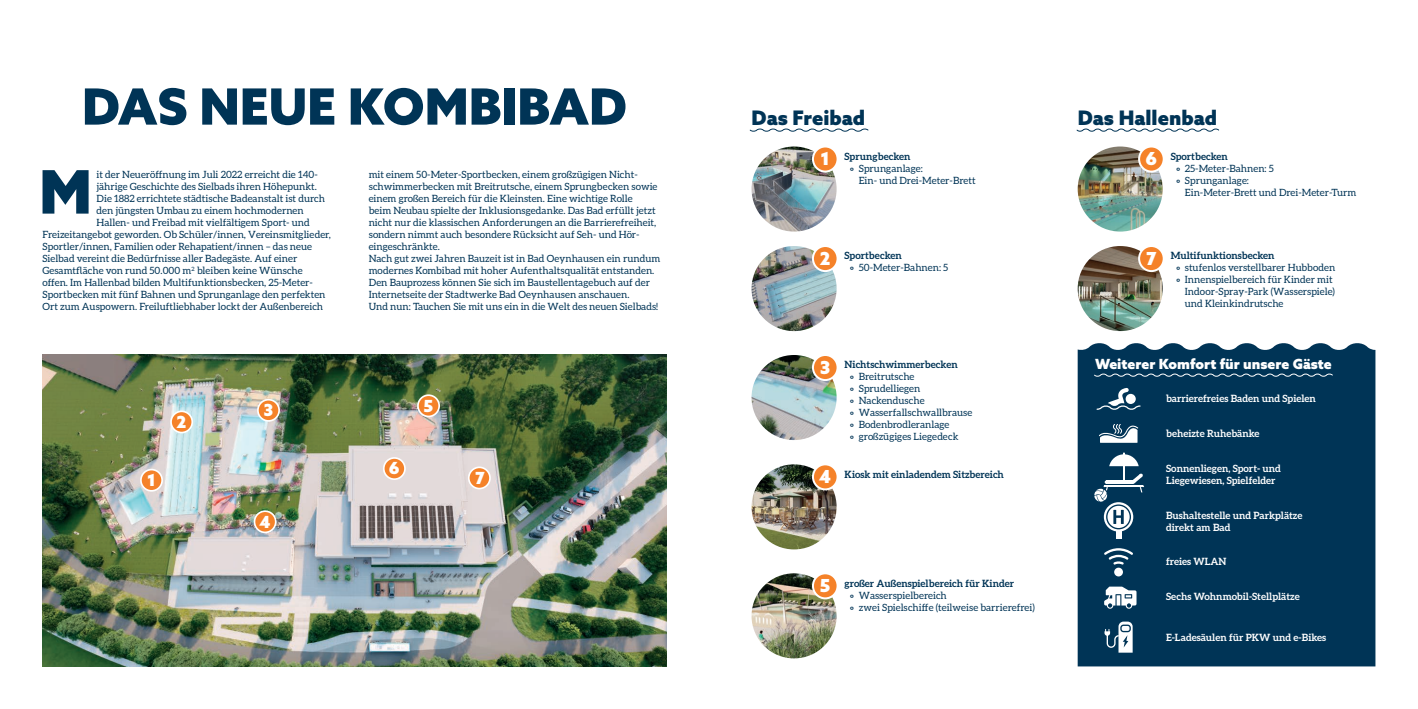
<style>
.page{position:relative;width:1418px;height:709px;background:#fff}
.page>*{position:absolute;margin:0;border:0;box-sizing:border-box;transform-origin:0 0}
.t1{font:900 50px "Azo Sans";color:#003456}
.t2{font:900 20px "Azo Sans";color:#003456}
.t3{font:900 18px "Azo Sans";color:#fff}
.t4{font:900 16.7px "Azo Sans";color:#fff}
.t5{font:900 14px "Azo Sans";color:#fff}
.t6{font:10px/12px "Aleo";color:#003456}
.t7{font:700 10px/12px "Aleo";color:#fff}
.t8{font:700 10px "Aleo";color:#003456}
.s1{font-weight:700}
.s2{font-family:"Azo Sans";font-weight:900;font-size:18px;color:#fff}
</style>
<div class="page">
<img style="left:43px;top:354px;width:623px;height:312px">
<div style="left:171px;top:411px;width:21px;height:21px;background:#f58229;border-radius:50%"></div>
<div style="left:170px;top:410px;width:23px;height:23px;border:2px solid #fff;border-radius:50%"></div>
<div style="left:258px;top:400px;width:21px;height:21px;background:#f58229;border-radius:50%"></div>
<div style="left:257px;top:399px;width:23px;height:23px;border:2px solid #fff;border-radius:50%"></div>
<div style="left:418px;top:395px;width:21px;height:21px;background:#f58229;border-radius:50%"></div>
<div style="left:417px;top:394px;width:23px;height:23px;border:2px solid #fff;border-radius:50%"></div>
<div style="left:384px;top:458px;width:21px;height:21px;background:#f58229;border-radius:50%"></div>
<div style="left:383px;top:457px;width:23px;height:23px;border:2px solid #fff;border-radius:50%"></div>
<div style="left:254px;top:511px;width:22px;height:21px;background:#f58229;border-radius:50%"></div>
<div style="left:254px;top:510px;width:22px;height:23px;border:2px solid #fff;border-radius:50%"></div>
<div style="left:469px;top:467px;width:21px;height:21px;background:#f58229;border-radius:50%"></div>
<div style="left:468px;top:466px;width:23px;height:23px;border:2px solid #fff;border-radius:50%"></div>
<div style="left:141px;top:469px;width:21px;height:22px;background:#f58229;border-radius:50%"></div>
<div style="left:140px;top:469px;width:23px;height:22px;border:2px solid #fff;border-radius:50%"></div>
<svg style="left:43px;top:170px;width:46px;height:44px"></svg>
<svg style="left:1076px;top:128px;width:143px;height:4px"></svg>
<svg style="left:749px;top:128px;width:120px;height:4px"></svg>
<img style="left:751px;top:146px;width:85px;height:85px;border-radius:43px">
<div style="left:813px;top:146px;width:24px;height:25px;background:#f58229;border-radius:50%"></div>
<div style="left:812px;top:145px;width:26px;height:27px;border:2px solid #fff;border-radius:50%"></div>
<img style="left:1077px;top:146px;width:85px;height:85px;border-radius:43px">
<div style="left:1139px;top:146px;width:24px;height:25px;background:#f58229;border-radius:50%"></div>
<div style="left:1138px;top:145px;width:26px;height:27px;border:2px solid #fff;border-radius:50%"></div>
<img style="left:751px;top:246px;width:85px;height:85px;border-radius:43px">
<div style="left:813px;top:246px;width:24px;height:25px;background:#f58229;border-radius:50%"></div>
<div style="left:812px;top:245px;width:26px;height:27px;border:2px solid #fff;border-radius:50%"></div>
<img style="left:1077px;top:246px;width:85px;height:85px;border-radius:43px">
<div style="left:1139px;top:246px;width:24px;height:25px;background:#f58229;border-radius:50%"></div>
<div style="left:1138px;top:245px;width:26px;height:27px;border:2px solid #fff;border-radius:50%"></div>
<img style="left:751px;top:464px;width:85px;height:85px;border-radius:43px">
<div style="left:813px;top:464px;width:24px;height:25px;background:#f58229;border-radius:50%"></div>
<div style="left:812px;top:463px;width:26px;height:27px;border:2px solid #fff;border-radius:50%"></div>
<img style="left:751px;top:573px;width:85px;height:85px;border-radius:43px">
<div style="left:813px;top:573px;width:24px;height:25px;background:#f58229;border-radius:50%"></div>
<div style="left:812px;top:572px;width:26px;height:27px;border:2px solid #fff;border-radius:50%"></div>
<img style="left:751px;top:355px;width:85px;height:85px;border-radius:43px">
<div style="left:813px;top:355px;width:24px;height:25px;background:#f58229;border-radius:50%"></div>
<div style="left:812px;top:354px;width:26px;height:27px;border:2px solid #fff;border-radius:50%"></div>
<div style="left:1077px;top:343px;width:298px;height:323px;background:#003456"></div>
<svg style="left:1095px;top:388px;width:46px;height:23px"></svg>
<svg style="left:1093px;top:487px;width:15px;height:16px"></svg>
<svg style="left:1094px;top:452px;width:50px;height:49px"></svg>
<svg style="left:1097px;top:422px;width:41px;height:21px"></svg>
<div style="left:1115px;top:522px;width:6px;height:17px;background:#fff"></div>
<svg style="left:1103px;top:502px;width:30px;height:29px"></svg>
<div style="left:1106px;top:504px;width:24px;height:25px;border:1px solid #003456;border-radius:50%"></div>
<svg style="left:1113px;top:510px;width:10px;height:14px"></svg>
<div style="left:1114px;top:567px;width:8px;height:9px;background:#fff;border-radius:50%"></div>
<svg style="left:1103px;top:548px;width:30px;height:16px"></svg>
<svg style="left:1093px;top:372px;width:240px;height:6px"></svg>
<svg style="left:1104px;top:621px;width:28px;height:31px"></svg>
<svg style="left:1104px;top:586px;width:32px;height:23px"></svg>
<h1 class="t1" style="left:82px;top:73px;width:546px">DAS NEUE KOMBIBAD</h1>
<p class="t6" style="left:97px;top:168px;width:223px">it der Neueröffnung im Juli 2022 erreicht die 140-</p>
<p class="t6" style="left:97px;top:180px;width:222px">jährige Geschichte des Sielbads ihren Höhepunkt.</p>
<p class="t6" style="left:97px;top:192px;width:230px">Die 1882 errichtete städtische Badeanstalt ist durch</p>
<p class="t6" style="left:97px;top:204px;width:209px">den jüngsten Umbau zu einem hochmodernen</p>
<p class="t6" style="left:97px;top:216px;width:215px">Hallen- und Freibad mit vielfältigem Sport- und</p>
<p class="t6" style="left:43px;top:228px;width:290px">Freizeitangebot geworden. Ob Schüler/innen, Vereinsmitglieder,</p>
<p class="t6" style="left:43px;top:240px;width:271px">Sportler/innen, Familien oder Rehapatient/innen – das neue</p>
<p class="t6" style="left:43px;top:252px;width:256px">Sielbad vereint die Bedürfnisse aller Badegäste. Auf einer</p>
<p class="t6" style="left:43px;top:264px;width:262px">Gesamtfläche von rund 50.000 m<sup>2</sup> bleiben keine Wünsche</p>
<p class="t6" style="left:43px;top:276px;width:272px">offen. Im Hallenbad bilden Multifunktionsbecken, 25-Meter-</p>
<p class="t6" style="left:43px;top:288px;width:284px">Sportbecken mit fünf Bahnen und Sprunganlage den perfekten</p>
<p class="t6" style="left:43px;top:300px;width:282px">Ort zum Auspowern. Freiluftliebhaber lockt der Außenbereich</p>
<p class="t6" style="left:369px;top:168px;width:293px">mit einem 50-Meter-Sportbecken, einem großzügigen Nicht&shy;schwimmerbecken mit Breitrutsche, einem Sprungbecken sowie einem großen Bereich für die Kleinsten. Eine wichtige Rolle<br>beim Neubau spielte der Inklusionsgedanke. Das Bad erfüllt jetzt nicht nur die klassischen Anforderungen an die Barrierefreiheit, sondern nimmt auch besondere Rücksicht auf Seh- und Hör&shy;eingeschränkte.<br>Nach gut zwei Jahren Bauzeit ist in Bad Oeynhausen ein rundum modernes Kombibad mit hoher Aufenthaltsqualität entstanden.<br>Den Bauprozess können Sie sich im Baustellentagebuch auf der Internetseite der Stadtwerke Bad Oeynhausen anschauen.<br>Und nun: Tauchen Sie mit uns ein in die Welt des neuen Sielbads!</p>
<h3 class="t4" style="left:177px;top:410px;width:12px">2</h3>
<h3 class="t4" style="left:263px;top:399px;width:11px">3</h3>
<h3 class="t4" style="left:423px;top:394px;width:11px">5</h3>
<h3 class="t4" style="left:389px;top:457px;width:12px">6</h3>
<h3 class="t4" style="left:147px;top:469px;width:10px">1</h3>
<h3 class="t4" style="left:475px;top:466px;width:11px">7</h3>
<h3 class="t4" style="left:259px;top:510px;width:13px">4</h3>
<h2 class="t2" style="left:751px;top:104px;width:115px">Das Freibad</h2>
<h2 class="t2" style="left:1077px;top:104px;width:141px">Das Hallenbad</h2>
<p class="t8" style="left:844px;top:151px;width:68px">Sprungbecken</p>
<p class="t6" style="left:850px;top:162px;width:74px"><span class="s1">º</span> Sprunganlage:</p>
<p class="t6" style="left:858px;top:174px;width:118px">Ein- und Drei-Meter-Brett</p>
<h3 class="t3" style="left:820px;top:147px;width:11px">1</h3>
<p class="t6" style="left:1176px;top:150px;width:99px;text-indent:-6px"><span class="s1">Sportbecken<br>º</span> 25-Meter-Bahnen: 5 <span class="s1">º</span> Sprunganlage:</p>
<p class="t6" style="left:1184px;top:186px;width:173px">Ein-Meter-Brett und Drei-Meter-Turm</p>
<h3 class="t3" style="left:1145px;top:147px;width:13px">6</h3>
<h3 class="t3" style="left:819px;top:246px;width:12px">2</h3>
<p class="t8" style="left:1170px;top:250px;width:105px">Multifunktionsbecken</p>
<p class="t6" style="left:1176px;top:262px;width:160px"><span class="s1">º</span> stufenlos verstellbarer Hubboden</p>
<p class="t6" style="left:1176px;top:274px;width:158px"><span class="s1">º</span> Innenspielbereich für Kinder mit</p>
<p class="t6" style="left:1184px;top:286px;width:152px">Indoor-Spray-Park (Wasserspiele)</p>
<p class="t6" style="left:1184px;top:298px;width:100px">und Kleinkindrutsche</p>
<h3 class="t3" style="left:1146px;top:246px;width:12px">7</h3>
<p class="t6" style="left:850px;top:250px;width:99px;text-indent:-6px"><span class="s1">Sportbecken<br>º</span> 50-Meter-Bahnen: 5</p>
<h3 class="t3" style="left:820px;top:355px;width:12px">3</h3>
<p class="t6" style="left:850px;top:359px;width:124px;text-indent:-6px"><span class="s1">Nichtschwimmerbecken<br>º</span> Breitrutsche<br><span class="s1">º</span> Sprudelliegen<br><span class="s1">º</span> Nackendusche<br><span class="s1">º</span> Wasserfallschwallbrause <span class="s1">º</span> Bodenbrodleranlage<br><span class="s1">º</span> großzügiges Liegedeck</p>
<p class="t8" style="left:819px;top:468px;width:186px"><span class="s2">4</span> Kiosk mit einladendem Sitzbereich</p>
<h3 class="t3" style="left:820px;top:573px;width:12px">5</h3>
<p class="t6" style="left:850px;top:577px;width:186px;text-indent:-6px"><span class="s1">großer Außenspielbereich für Kinder<br>º</span> Wasserspielbereich<br><span class="s1">º</span> zwei Spielschiffe (teilweise barrierefrei)</p>
<h3 class="t5" style="left:1095px;top:354px;width:238px">Weiterer Komfort für unsere Gäste</h3>
<p class="t7" style="left:1166px;top:392px;width:151px">barrierefreies Baden und Spielen</p>
<p class="t7" style="left:1166px;top:427px;width:95px">beheizte Ruhebänke</p>
<p class="t7" style="left:1166px;top:462px;width:116px">Sonnenliegen, Sport- und<br>Liegewiesen, Spielfelder</p>
<p class="t7" style="left:1166px;top:509px;width:138px">Bushaltestelle und Parkplätze direkt am Bad</p>
<p class="t7" style="left:1166px;top:555px;width:62px">freies WLAN</p>
<p class="t7" style="left:1166px;top:590px;width:135px">Sechs Wohnmobil-Stellplätze</p>
<p class="t7" style="left:1166px;top:631px;width:162px">E-Ladesäulen für PKW und e-Bikes</p>
</div>
